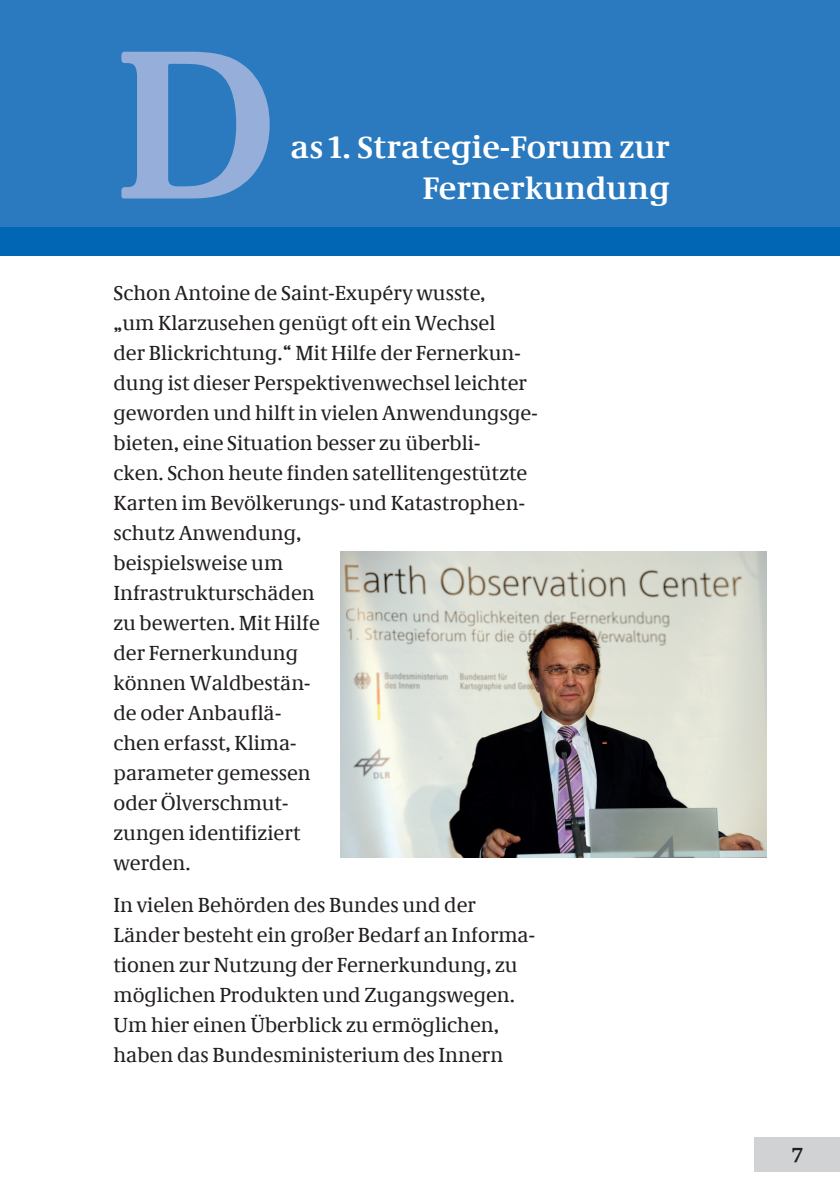
<style>
.page{position:relative;width:840px;height:1191px;background:#fff}
.page>*{position:absolute;margin:0;border:0;box-sizing:border-box;transform-origin:0 0}
.t1{font:700 220px "Neue Demos";color:#96afda}
.t2{font:700 32px "Neue Demos";letter-spacing:.01em;color:#fff}
.t3{font:21px/30px "Neue Demos";color:#231f20}
.t4{font:700 21px "Neue Demos";color:#231f20}
</style>
<div class="page">
<div style="left:0;top:0;width:839px;height:227px;background:#2b79be"></div>
<div style="left:0;top:227px;width:839px;height:28px;background:#0166b3"></div>
<div style="left:754px;top:1137px;width:85px;height:34px;background:#d1d2d4"></div>
<img style="left:340px;top:551px;width:425px;height:306px">
<p class="t1" style="left:113px;top:-9px;width:167px">D</p>
<p class="t2" style="left:290px;top:128px;width:380px">as 1. Strategie-Forum zur</p>
<p class="t2" style="left:422px;top:168px;width:249px">Fernerkundung</p>
<p class="t3" style="left:113px;top:278px;width:425px">Schon Antoine de Saint-Exupéry wusste,<br>„um Klarzusehen genügt oft ein Wechsel<br>der Blickrichtung.“ Mit Hilfe der Fernerkun&shy;dung ist dieser Perspektivenwechsel leichter geworden und hilft in vielen Anwendungsge&shy;bieten, eine Situation besser zu überbli-<br>cken. Schon heute finden satellitengestützte<br>Karten im Bevölkerungs- und Katastrophen&shy;schutz Anwendung,<br>beispielsweise um<br>Infrastrukturschäden<br>zu bewerten. Mit Hilfe<br>der Fernerkundung<br>können Waldbestän-<br>de oder Anbauflä-<br>chen erfasst, Klima-<br>parameter gemessen<br>oder Ölverschmut-<br>zungen identifiziert<br>werden.</p>
<p class="t3" style="left:113px;top:890px;width:422px">In vielen Behörden des Bundes und der Länder besteht ein großer Bedarf an Informa&shy;tionen zur Nutzung der Fernerkundung, zu möglichen Produkten und Zugangswegen.<br>Um hier einen Überblick zu ermöglichen, haben das Bundesministerium des Innern</p>
<p class="t4" style="left:791px;top:1142px;width:12px">7</p>
</div>
